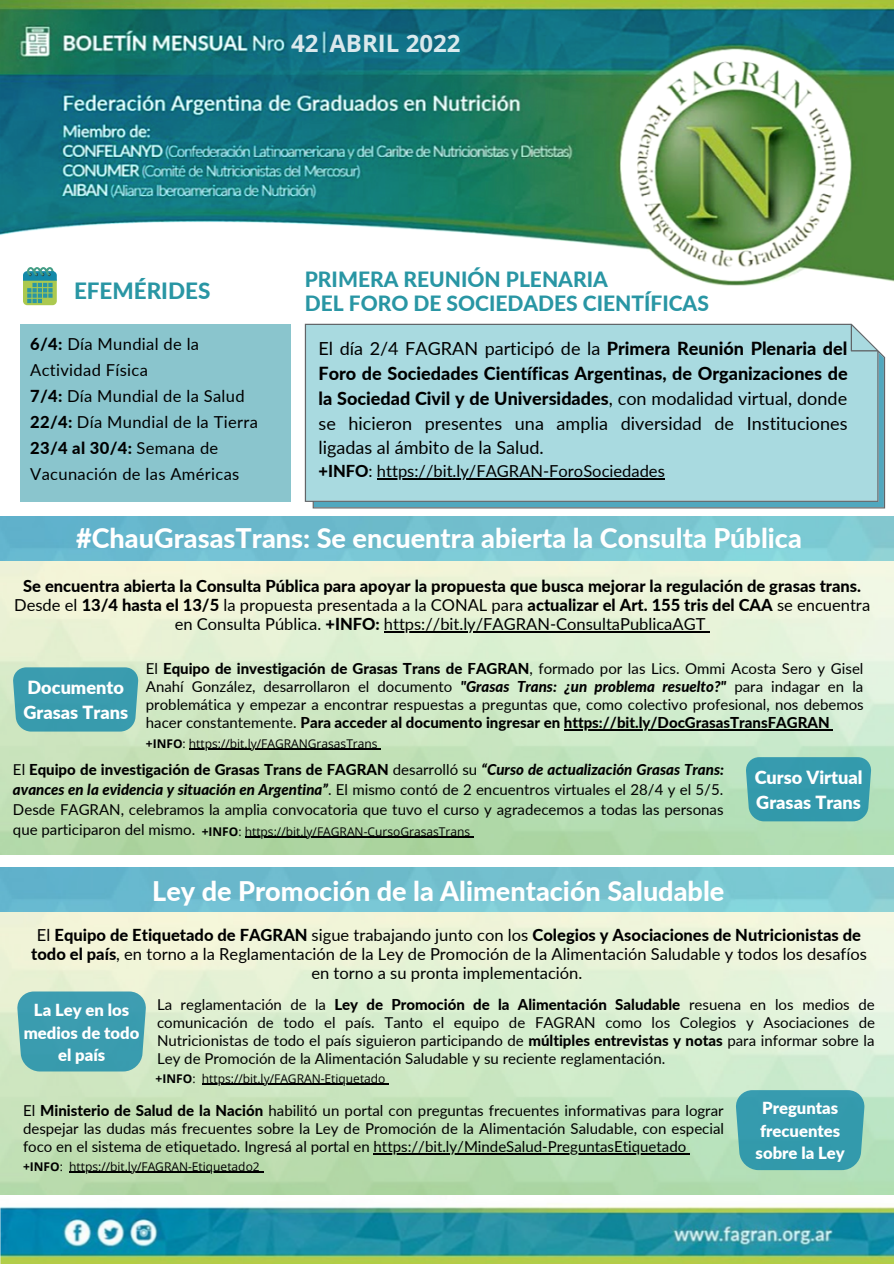
<style>
.page{position:relative;width:894px;height:1264px;background:#fff}
.page>*{position:absolute;margin:0;border:0;box-sizing:border-box;transform-origin:0 0}
.t1{font:800 27px "Lato";color:#fff}
.t2{font:700 24px "Open Sans";color:#fff}
.t3{font:800 22.35px "Lato";color:#2996a4}
.t4{font:800 21px "Lato";color:#2996a4}
.t5{font:900 18.15px "Lato";color:#fff}
.t6{font:18px/24.8px "Lato";color:#000;text-align:justify}
.t7{font:900 16.65px/22.5px "Lato";color:#fff;text-align:center}
.t8{font:16.5px/19.2px "Lato";color:#000;text-align:center}
.t9{font:800 16.5px/19.2px "Lato";color:#000;text-align:center}
.t10{font:16.5px/26px "Lato";letter-spacing:.02em;color:#000}
.t11{font:15px/18px "Lato";color:#000;text-align:justify}
.t12{font:12px "Open Sans";color:#000}
.s1{font-weight:800}
.s2{font-weight:400}
.s3{font-weight:800;font-style:italic}
.s4{font-weight:700}
</style>
<div class="page">
<img style="left:0;top:0;width:893px;height:286px">
<svg style="left:23px;top:267px;width:34px;height:38px"></svg>
<div style="left:20px;top:324px;width:270px;height:177px;background:#8ac5cd"></div>
<div style="left:305px;top:324px;width:579px;height:184px;background:#a9dae0"></div>
<img style="left:0;top:867px;width:893px;height:396px">
<img style="left:0;top:517px;width:893px;height:337px">
<hr style="left:384px;top:631px;width:321px;height:1px;background:#000">
<div style="left:13px;top:667px;width:125px;height:64px;background:#3a9caf"></div>
<hr style="left:563px;top:729px;width:266px;height:1px;background:#000">
<svg style="left:17px;top:991px;width:129px;height:80px;background:#44a0b0"></svg>
<hr style="left:189px;top:748px;width:188px;height:1px;background:#000">
<hr style="left:202px;top:1083px;width:183px;height:1px;background:#000">
<div style="left:745px;top:757px;width:125px;height:64px;background:#339aac"></div>
<hr style="left:245px;top:836px;width:225px;height:1px;background:#000">
<hr style="left:373px;top:1153px;width:313px;height:1px;background:#000">
<svg style="left:735px;top:1090px;width:129px;height:80px;background:#3c9eae"></svg>
<hr style="left:69px;top:1171px;width:191px;height:1px;background:#000">
<hr style="left:377px;top:478px;width:287px;height:1px;background:#000">
<h2 class="t2" style="left:291px;top:27px;width:171px">42 ABRIL 2022</h2>
<p class="t3" style="left:74px;top:277px;width:138px">EFEMÉRIDES</p>
<p class="t10" style="left:30px;top:331px;width:170px"><span class="s1">6/4:</span> Día Mundial de la<br>Actividad Física</p>
<p class="t10" style="left:30px;top:382px;width:216px"><span class="s1">7/4:</span> Día Mundial de la Salud</p>
<p class="t10" style="left:30px;top:408px;width:229px"><span class="s1">22/4:</span> Día Mundial de la Tierra</p>
<p class="t10" style="left:30px;top:434px;width:211px"><span class="s1">23/4 al 30/4:</span> Semana de<br>Vacunación de las Américas</p>
<p class="t4" style="left:305px;top:266px;width:304px">PRIMERA REUNIÓN PLENARIA</p>
<p class="t4" style="left:305px;top:290px;width:405px">DEL FORO DE SOCIEDADES CIENTÍFICAS</p>
<p class="t6" style="left:318px;top:336px;width:530px">El día 2/4 FAGRAN participó de la <span class="s1">Primera Reunión Plenaria del Foro de Sociedades Científicas Argentinas, de Organizaciones de la Sociedad Civil y de Universidades</span>, con modalidad virtual, donde se hicieron presentes una amplia diversidad de Instituciones ligadas al ámbito de la Salud.</p>
<p class="t8" style="left:318px;top:461px;width:347px"><span class="s1">+INFO</span>: https://bit.ly/FAGRAN-ForoSociedades</p>
<p class="t1" style="left:76px;top:521px;width:727px">#ChauGrasasTrans: Se encuentra abierta la Consulta Pública</p>
<p class="t9" style="left:14px;top:576px;width:857px">Se encuentra abierta la Consulta Pública para apoyar la propuesta que busca mejorar la regulación de grasas trans.<br><span class="s2">Desde el</span> 13/4 hasta el 13/5 <span class="s2">la propuesta presentada a la CONAL para</span> actualizar el Art. 155 tris del CAA <span class="s2">se encuentra en Consulta Pública.</span> +INFO: <span class="s2">https://bit.ly/FAGRAN-ConsultaPublicaAGT</span></p>
<p class="t11" style="left:146px;top:659px;width:719px">El <span class="s1">Equipo de investigación de Grasas Trans de FAGRAN</span>, formado por las Lics. Ommi Acosta Sero y Gisel Anahí González, desarrollaron el documento <span class="s3">"Grasas Trans: ¿un problema resuelto?"</span> para indagar en la problemática y empezar a encontrar respuestas a preguntas que, como colectivo profesional, nos debemos hacer constantemente. <span class="s1">Para acceder al documento ingresar en https://bit.ly/DocGrasasTransFAGRAN</span></p>
<p class="t5" style="left:28px;top:676px;width:98px">Documento</p>
<p class="t5" style="left:23px;top:700px;width:106px">Grasas Trans</p>
<p class="t12" style="left:146px;top:734px;width:233px"><span class="s4">+INFO</span>: https://bit.ly/FAGRANGrasasTrans</p>
<p class="t11" style="left:13px;top:758px;width:712px;line-height:20.2px">El <span class="s1">Equipo de investigación de Grasas Trans de FAGRAN</span> desarrolló su <span class="s3">“Curso de actualización Grasas Trans: avances en la evidencia y situación en Argentina”</span>. El mismo contó de 2 encuentros virtuales el 28/4 y el 5/5.<br>Desde FAGRAN, celebramos la amplia convocatoria que tuvo el curso y agradecemos a todas las personas que participaron del mismo.</p>
<p class="t12" style="left:202px;top:822px;width:270px"><span class="s4">+INFO</span>: https://bit.ly/FAGRAN-CursoGrasasTrans</p>
<p class="t1" style="left:152px;top:874px;width:573px">Ley de Promoción de la Alimentación Saludable</p>
<p class="t5" style="left:754px;top:765px;width:109px">Curso Virtual</p>
<p class="t5" style="left:756px;top:790px;width:106px">Grasas Trans</p>
<p class="t8" style="left:31px;top:925px;width:837px">El <span class="s1">Equipo de Etiquetado de FAGRAN</span> sigue trabajando junto con los <span class="s1">Colegios y Asociaciones de Nutricionistas de todo el país</span>, en torno a la Reglamentación de la Ley de Promoción de la Alimentación Saludable y todos los desafíos en torno a su pronta implementación.</p>
<p class="t11" style="left:157px;top:995px;width:719px">La reglamentación de la <span class="s1">Ley de Promoción de la Alimentación Saludable</span> resuena en los medios de comunicación de todo el país. Tanto el equipo de FAGRAN como los Colegios y Asociaciones de Nutricionistas de todo el país siguieron participando de <span class="s1">múltiples entrevistas y notas</span> para informar sobre la Ley de Promoción de la Alimentación Saludable y su reciente reglamentación.</p>
<p class="t7" style="left:24px;top:998px;width:117px">La Ley en los medios de todo el país</p>
<p class="t12" style="left:156px;top:1069px;width:231px"><span class="s4">+INFO</span>: https://bit.ly/FAGRAN-Etiquetado</p>
<p class="t11" style="left:23px;top:1101px;width:702px">El <span class="s1">Ministerio de Salud de la Nación</span> habilitó un portal con preguntas frecuentes informativas para lograr despejar las dudas más frecuentes sobre la Ley de Promoción de la Alimentación Saludable, con especial foco en el sistema de etiquetado. Ingresá al portal en https://bit.ly/MindeSalud-PreguntasEtiquetado</p>
<p class="t7" style="left:762px;top:1096px;width:78px">Preguntas</p>
<p class="t7" style="left:760px;top:1119px;width:82px">frecuentes</p>
<p class="t7" style="left:755px;top:1141px;width:91px">sobre la Ley</p>
<p class="t12" style="left:23px;top:1157px;width:238px"><span class="s4">+INFO</span>: https://bit.ly/FAGRAN-Etiquetado2</p>
</div>
